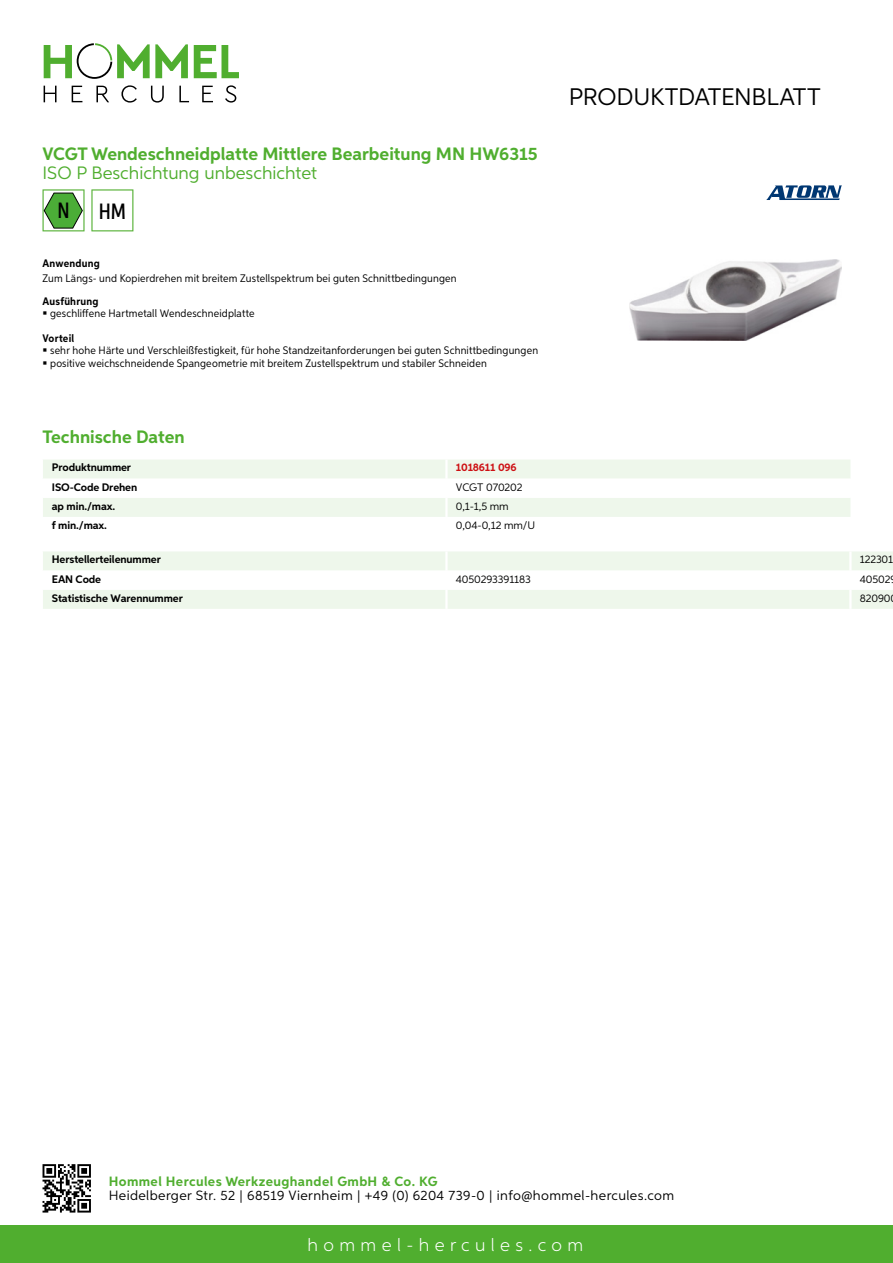
<style>
.page{position:relative;width:893px;height:1263px;background:#fff}
.page>*{position:absolute;margin:0;border:0;box-sizing:border-box;transform-origin:0 0}
.t1{font:24px "Aspira";letter-spacing:-.01em;color:#000}
.t2{font:500 22.2px "Aspira XX Nar";color:#000}
.t3{font:700 18px "Aspira";color:#50ae2f}
.t4{font:18px "Aspira";color:#50ae2f}
.t5{font:300 18px "Aspira";letter-spacing:.3em;color:#fff}
.t6{font:13.5px "Aspira";letter-spacing:.03em;color:#000}
.t7{font:700 13.5px "Aspira";letter-spacing:.03em;color:#50ae2f}
.t8{font:10.95px/12.8px "Aspira Nar";letter-spacing:.015em;color:#000}
.t9{font:700 10.95px "Aspira";letter-spacing:-.01em;color:#000}
.t10{font:10.95px "Aspira";letter-spacing:-.01em;color:#000}
.t11{font:700 10.95px "Aspira Nar";letter-spacing:.02em;color:#000}
.t12{font:700 10.95px "Aspira";letter-spacing:-.01em;color:#cd1013}
</style>
<div class="page">
<div style="left:0;top:1226px;width:893px;height:37px;background:#50ae2f"></div>
<svg style="left:43px;top:1164px;width:48px;height:48px"></svg>
<svg style="left:194px;top:45px;width:45px;height:33px"></svg>
<svg style="left:44px;top:43px;width:144px;height:36px"></svg>
<svg style="left:44px;top:86px;width:13px;height:16px"></svg>
<svg style="left:72px;top:86px;width:10px;height:16px"></svg>
<svg style="left:96px;top:86px;width:13px;height:16px"></svg>
<svg style="left:121px;top:85px;width:16px;height:18px"></svg>
<svg style="left:151px;top:86px;width:13px;height:17px"></svg>
<svg style="left:179px;top:86px;width:10px;height:16px"></svg>
<svg style="left:202px;top:86px;width:11px;height:16px"></svg>
<svg style="left:225px;top:85px;width:11px;height:18px"></svg>
<div style="left:43px;top:460px;width:807px;height:18px;background:#eef7eb"></div>
<div style="left:43px;top:498px;width:807px;height:19px;background:#eef7eb"></div>
<hr style="left:445px;top:459px;width:3px;height:20px;background:#fff">
<hr style="left:445px;top:498px;width:3px;height:19px;background:#fff">
<svg style="left:43px;top:551px;width:850px;height:58px"></svg>
<hr style="left:445px;top:590px;width:3px;height:19px;background:#fff">
<hr style="left:849px;top:590px;width:3px;height:19px;background:#fff">
<svg style="left:43px;top:189px;width:42px;height:42px"></svg>
<svg style="left:91px;top:189px;width:42px;height:42px"></svg>
<img style="left:629px;top:259px;width:213px;height:82px">
<svg style="left:766px;top:185px;width:76px;height:15px"></svg>
<h3 class="t3" style="left:43px;top:142px;width:497px">VCGT Wendeschneidplatte Mittlere Bearbeitung MN HW6315</h3>
<h3 class="t4" style="left:43px;top:162px;width:276px">ISO P Beschichtung unbeschichtet</h3>
<h2 class="t2" style="left:57px;top:197px;width:14px">N</h2>
<h2 class="t2" style="left:99px;top:197px;width:29px">HM</h2>
<p class="t11" style="left:43px;top:257px;width:59px">Anwendung</p>
<p class="t8" style="left:43px;top:272px;width:416px">Zum Längs- und Kopierdrehen mit breitem Zustellspektrum bei guten Schnittbedingungen</p>
<p class="t11" style="left:43px;top:294px;width:58px">Ausführung</p>
<p class="t8" style="left:50px;top:307px;width:206px">geschliffene Hartmetall Wendeschneidplatte</p>
<p class="t11" style="left:43px;top:331px;width:33px">Vorteil</p>
<p class="t8" style="left:50px;top:344px;width:489px">sehr hohe Härte und Verschleißfestigkeit, für hohe Standzeitanforderungen bei guten Schnittbedingungen positive weichschneidende Spangeometrie mit breitem Zustellspektrum und stabiler Schneiden</p>
<h1 class="t1" style="left:569px;top:82px;width:253px">Produktdatenblatt</h1>
<h3 class="t3" style="left:43px;top:425px;width:144px">Technische Daten</h3>
<p class="t9" style="left:52px;top:461px;width:81px">Produktnummer</p>
<p class="t12" style="left:456px;top:461px;width:62px">1018611 096</p>
<p class="t9" style="left:52px;top:480px;width:87px">ISO-Code Drehen</p>
<p class="t10" style="left:456px;top:480px;width:68px">VCGT 070202</p>
<p class="t9" style="left:52px;top:499px;width:65px">ap min./max.</p>
<p class="t10" style="left:456px;top:499px;width:54px">0,1-1,5 mm</p>
<p class="t9" style="left:52px;top:518px;width:57px">f min./max.</p>
<p class="t10" style="left:456px;top:518px;width:79px">0,04-0,12 mm/U</p>
<p class="t9" style="left:52px;top:553px;width:111px">Herstellerteilenummer</p>
<p class="t10" style="left:860px;top:553px;width:35px">122301</p>
<p class="t9" style="left:52px;top:572px;width:51px">EAN Code</p>
<p class="t10" style="left:456px;top:572px;width:77px">4050293391183</p>
<p class="t10" style="left:860px;top:572px;width:32px">40502</p>
<p class="t9" style="left:52px;top:591px;width:132px">Statistische Warennummer</p>
<p class="t10" style="left:860px;top:591px;width:32px">82090</p>
<p class="t7" style="left:109px;top:1172px;width:330px">Hommel Hercules Werkzeughandel GmbH &amp; Co. KG</p>
<p class="t6" style="left:109px;top:1187px;width:567px">Heidelberger Str. 52 | 68519 Viernheim | +49 (0) 6204 739-0 | info@hommel-hercules.com</p>
<h3 class="t5" style="left:307px;top:1234px;width:277px">hommel-hercules.com</h3>
</div>
